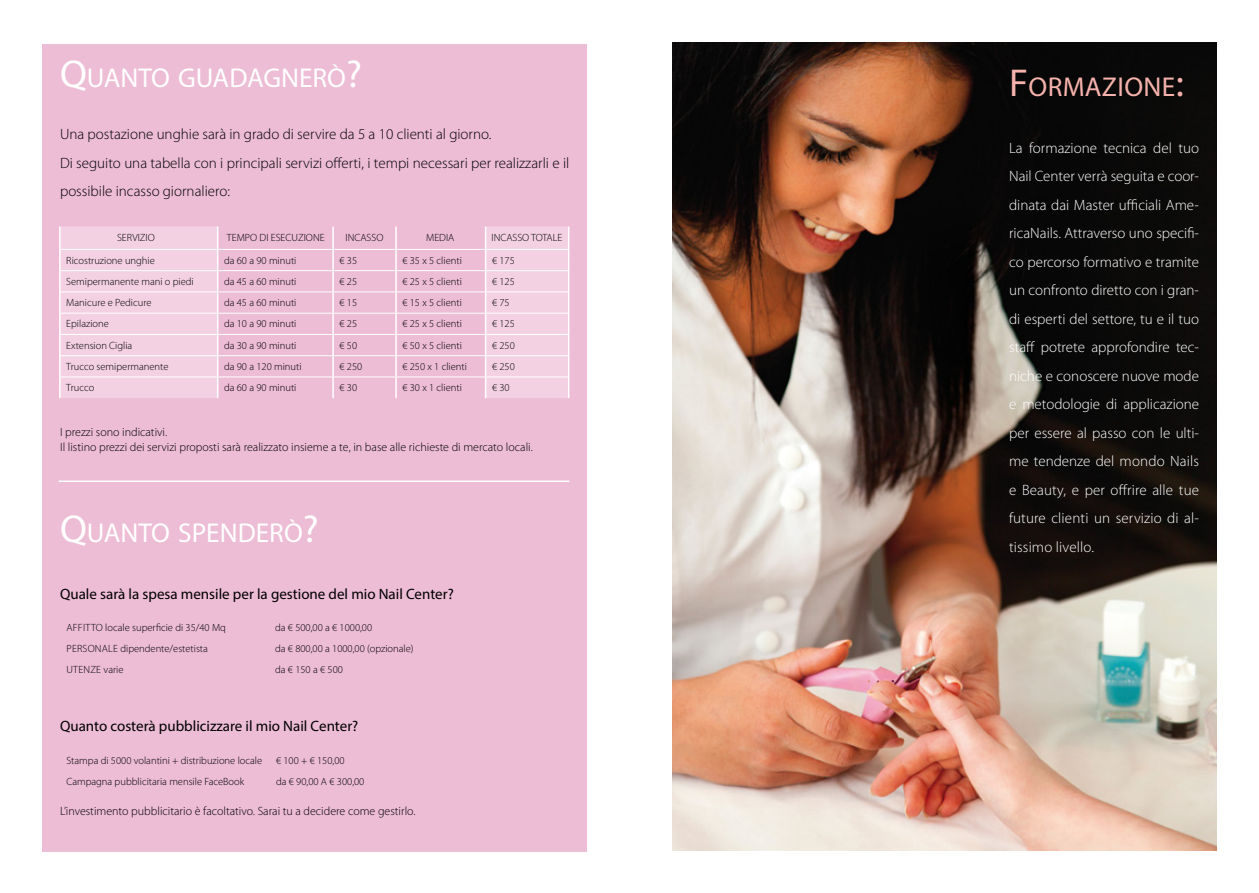
<style>
.page{position:relative;width:1259px;height:893px;background:#fff}
.page>*{position:absolute;margin:0;border:0;box-sizing:border-box;transform-origin:0 0}
.t1{font:27.3px "Myriad Pro";color:#fff}
.t2{font:27.3px "Myriad Pro";letter-spacing:.015em;color:#f5b2ac}
.t3{font:300 15px/28.5px "Myriad Pro";letter-spacing:.01em;color:#fff;text-align:justify}
.t4{font:300 15px/28.5px "Myriad Pro";color:#000}
.t5{font:15px "Myriad Pro";color:#000}
.t6{font:300 12px/14.4px "Myriad Pro";color:#000}
.t7{font:300 10.5px "Myriad Pro";color:#000}
.t8{font:300 10.5px "Myriad Pro";letter-spacing:.02em;color:#000}
.s1{font-size:39px}
</style>
<div class="page">
<img style="left:672px;top:43px;width:544px;height:807px">
<div style="left:42px;top:44px;width:544px;height:808px;background:#edbcd5"></div>
<hr style="left:59px;top:226px;width:2px;height:23px;background:#fff">
<hr style="left:332px;top:226px;width:2px;height:23px;background:#fff">
<hr style="left:395px;top:226px;width:2px;height:23px;background:#fff">
<hr style="left:59px;top:249px;width:2px;height:22px;background:#fff">
<hr style="left:332px;top:250px;width:2px;height:20px;background:#fff">
<hr style="left:395px;top:250px;width:2px;height:20px;background:#fff">
<hr style="left:59px;top:271px;width:2px;height:21px;background:#fff">
<hr style="left:332px;top:271px;width:2px;height:21px;background:#fff">
<hr style="left:395px;top:271px;width:2px;height:21px;background:#fff">
<hr style="left:59px;top:292px;width:2px;height:21px;background:#fff">
<hr style="left:332px;top:292px;width:2px;height:21px;background:#fff">
<hr style="left:395px;top:292px;width:2px;height:21px;background:#fff">
<hr style="left:59px;top:313px;width:2px;height:21px;background:#fff">
<hr style="left:332px;top:314px;width:2px;height:20px;background:#fff">
<hr style="left:395px;top:314px;width:2px;height:20px;background:#fff">
<hr style="left:59px;top:334px;width:2px;height:22px;background:#fff">
<hr style="left:332px;top:335px;width:2px;height:20px;background:#fff">
<hr style="left:395px;top:335px;width:2px;height:20px;background:#fff">
<hr style="left:59px;top:356px;width:2px;height:21px;background:#fff">
<hr style="left:332px;top:356px;width:2px;height:21px;background:#fff">
<hr style="left:395px;top:356px;width:2px;height:21px;background:#fff">
<hr style="left:59px;top:377px;width:2px;height:21px;background:#fff">
<div style="left:60px;top:226px;width:158px;height:172px;background:#f3d1e2"></div>
<hr style="left:332px;top:377px;width:2px;height:21px;background:#fff">
<hr style="left:395px;top:377px;width:2px;height:21px;background:#fff">
<div style="left:485px;top:226px;width:84px;height:172px;background:#f3d1e2"></div>
<hr style="left:61px;top:249px;width:157px;height:1px;background:#fff">
<hr style="left:218px;top:249px;width:115px;height:1px;background:#fff">
<hr style="left:333px;top:249px;width:63px;height:1px;background:#fff">
<hr style="left:396px;top:249px;width:89px;height:1px;background:#fff">
<hr style="left:485px;top:249px;width:83px;height:1px;background:#fff">
<hr style="left:61px;top:270px;width:157px;height:1px;background:#fff">
<hr style="left:218px;top:270px;width:115px;height:1px;background:#fff">
<hr style="left:333px;top:270px;width:63px;height:1px;background:#fff">
<hr style="left:396px;top:270px;width:89px;height:1px;background:#fff">
<hr style="left:485px;top:270px;width:83px;height:1px;background:#fff">
<hr style="left:61px;top:292px;width:157px;height:1px;background:#fff">
<hr style="left:218px;top:292px;width:115px;height:1px;background:#fff">
<hr style="left:333px;top:292px;width:63px;height:1px;background:#fff">
<hr style="left:396px;top:292px;width:89px;height:1px;background:#fff">
<hr style="left:485px;top:292px;width:83px;height:1px;background:#fff">
<hr style="left:61px;top:313px;width:157px;height:1px;background:#fff">
<hr style="left:218px;top:313px;width:115px;height:1px;background:#fff">
<hr style="left:333px;top:313px;width:63px;height:1px;background:#fff">
<hr style="left:396px;top:313px;width:89px;height:1px;background:#fff">
<hr style="left:485px;top:313px;width:83px;height:1px;background:#fff">
<hr style="left:61px;top:334px;width:157px;height:1px;background:#fff">
<hr style="left:218px;top:334px;width:115px;height:1px;background:#fff">
<hr style="left:333px;top:334px;width:63px;height:1px;background:#fff">
<hr style="left:396px;top:334px;width:89px;height:1px;background:#fff">
<hr style="left:485px;top:334px;width:83px;height:1px;background:#fff">
<hr style="left:61px;top:355px;width:157px;height:1px;background:#fff">
<hr style="left:218px;top:355px;width:115px;height:1px;background:#fff">
<hr style="left:333px;top:355px;width:63px;height:1px;background:#fff">
<hr style="left:396px;top:355px;width:89px;height:1px;background:#fff">
<hr style="left:485px;top:355px;width:83px;height:1px;background:#fff">
<hr style="left:61px;top:377px;width:157px;height:1px;background:#fff">
<hr style="left:218px;top:377px;width:115px;height:1px;background:#fff">
<hr style="left:333px;top:377px;width:63px;height:1px;background:#fff">
<hr style="left:396px;top:377px;width:89px;height:1px;background:#fff">
<hr style="left:485px;top:377px;width:83px;height:1px;background:#fff">
<hr style="left:59px;top:480px;width:510px;height:2px;background:#fff">
<h1 class="t1" style="left:60px;top:61px;width:303px"><span class="s1">Q</span>UANTO GUADAGNERÒ<span class="s1">?</span></h1>
<h2 class="t4" style="left:60px;top:120px;width:511px">Una postazione unghie sarà in grado di servire da 5 a 10 clienti al giorno.<br>Di seguito una tabella con i principali servizi offerti, i tempi necessari per realizzarli e il possibile incasso giornaliero:</h2>
<p class="t7" style="left:117px;top:231px;width:39px">SERVIZIO</p>
<p class="t7" style="left:227px;top:231px;width:99px">TEMPO DI ESECUZIONE</p>
<p class="t7" style="left:345px;top:231px;width:39px">INCASSO</p>
<p class="t7" style="left:426px;top:231px;width:30px">MEDIA</p>
<p class="t7" style="left:491px;top:231px;width:72px">INCASSO TOTALE</p>
<p class="t7" style="left:66px;top:254px;width:90px">Ricostruzione unghie</p>
<p class="t7" style="left:224px;top:254px;width:74px">da 60 a 90 minuti</p>
<p class="t7" style="left:339px;top:254px;width:19px">€ 35</p>
<p class="t7" style="left:402px;top:254px;width:61px">€ 35 x 5 clienti</p>
<p class="t7" style="left:492px;top:254px;width:24px">€ 175</p>
<p class="t7" style="left:66px;top:276px;width:129px">Semipermanente mani o piedi</p>
<p class="t7" style="left:224px;top:276px;width:74px">da 45 a 60 minuti</p>
<p class="t7" style="left:339px;top:276px;width:19px">€ 25</p>
<p class="t7" style="left:402px;top:276px;width:61px">€ 25 x 5 clienti</p>
<p class="t7" style="left:492px;top:276px;width:24px">€ 125</p>
<p class="t7" style="left:66px;top:297px;width:87px">Manicure e Pedicure</p>
<p class="t7" style="left:224px;top:297px;width:74px">da 45 a 60 minuti</p>
<p class="t7" style="left:339px;top:297px;width:19px">€ 15</p>
<p class="t7" style="left:402px;top:297px;width:61px">€ 15 x 5 clienti</p>
<p class="t7" style="left:492px;top:297px;width:19px">€ 75</p>
<p class="t7" style="left:66px;top:318px;width:44px">Epilazione</p>
<p class="t7" style="left:224px;top:318px;width:74px">da 10 a 90 minuti</p>
<p class="t7" style="left:339px;top:318px;width:19px">€ 25</p>
<p class="t7" style="left:402px;top:318px;width:61px">€ 25 x 5 clienti</p>
<p class="t7" style="left:492px;top:318px;width:24px">€ 125</p>
<p class="t7" style="left:66px;top:339px;width:68px">Extension Ciglia</p>
<p class="t7" style="left:224px;top:339px;width:74px">da 30 a 90 minuti</p>
<p class="t7" style="left:339px;top:339px;width:19px">€ 50</p>
<p class="t7" style="left:402px;top:339px;width:61px">€ 50 x 5 clienti</p>
<p class="t7" style="left:492px;top:339px;width:24px">€ 250</p>
<p class="t7" style="left:66px;top:361px;width:104px">Trucco semipermanente</p>
<p class="t7" style="left:224px;top:361px;width:79px">da 90 a 120 minuti</p>
<p class="t7" style="left:339px;top:361px;width:24px">€ 250</p>
<p class="t7" style="left:402px;top:361px;width:66px">€ 250 x 1 clienti</p>
<p class="t7" style="left:492px;top:361px;width:24px">€ 250</p>
<p class="t7" style="left:66px;top:382px;width:30px">Trucco</p>
<p class="t7" style="left:224px;top:382px;width:74px">da 60 a 90 minuti</p>
<p class="t7" style="left:339px;top:382px;width:19px">€ 30</p>
<p class="t7" style="left:402px;top:382px;width:61px">€ 30 x 1 clienti</p>
<p class="t7" style="left:492px;top:382px;width:19px">€ 30</p>
<p class="t6" style="left:60px;top:425px;width:474px">I prezzi sono indicativi.<br>Il listino prezzi dei servizi proposti sarà realizzato insieme a te, in base alle richieste di mercato locali.</p>
<h1 class="t1" style="left:60px;top:516px;width:260px"><span class="s1">Q</span>UANTO SPENDERÒ<span class="s1">?</span></h1>
<h2 class="t5" style="left:60px;top:584px;width:395px">Quale sarà la spesa mensile per la gestione del mio Nail Center?</h2>
<p class="t7" style="left:67px;top:622px;width:161px">AFFITTO locale superficie di 35/40 Mq</p>
<p class="t7" style="left:275px;top:622px;width:99px">da € 500,00 a € 1000,00</p>
<p class="t7" style="left:67px;top:643px;width:143px">PERSONALE dipendente/estetista</p>
<p class="t7" style="left:275px;top:643px;width:140px">da € 800,00 a 1000,00 (opzionale)</p>
<p class="t8" style="left:67px;top:664px;width:59px">UTENZE varie</p>
<p class="t7" style="left:275px;top:664px;width:69px">da € 150 a € 500</p>
<h2 class="t5" style="left:60px;top:717px;width:300px">Quanto costerà pubblicizzare il mio Nail Center?</h2>
<p class="t7" style="left:66px;top:754px;width:197px">Stampa di 5000 volantini + distribuzione locale</p>
<p class="t7" style="left:276px;top:754px;width:70px">€ 100 + € 150,00</p>
<p class="t7" style="left:66px;top:776px;width:179px">Campagna pubblicitaria mensile FaceBook</p>
<p class="t7" style="left:276px;top:776px;width:90px">da € 90,00 A € 300,00</p>
<p class="t6" style="left:60px;top:804px;width:357px">L’investimento pubblicitario è facoltativo. Sarai tu a decidere come gestirlo.</p>
<h1 class="t2" style="left:1009px;top:70px;width:176px"><span class="s1">F</span>ORMAZIONE<span class="s1">:</span></h1>
<p class="t3" style="left:1009px;top:134px;width:191px">La formazione tecnica del tuo Nail Center verrà seguita e coor&shy;dinata dai Master ufficiali Ame&shy;ricaNails. Attraverso uno specifi&shy;co percorso formativo e tramite un confronto diretto con i gran&shy;di esperti del settore, tu e il tuo staff potrete approfondire tec&shy;niche e conoscere nuove mode e metodologie di applicazione per essere al passo con le ulti&shy;me tendenze del mondo Nails e Beauty, e per offrire alle tue future clienti un servizio di al&shy;tissimo livello.</p>
</div>
